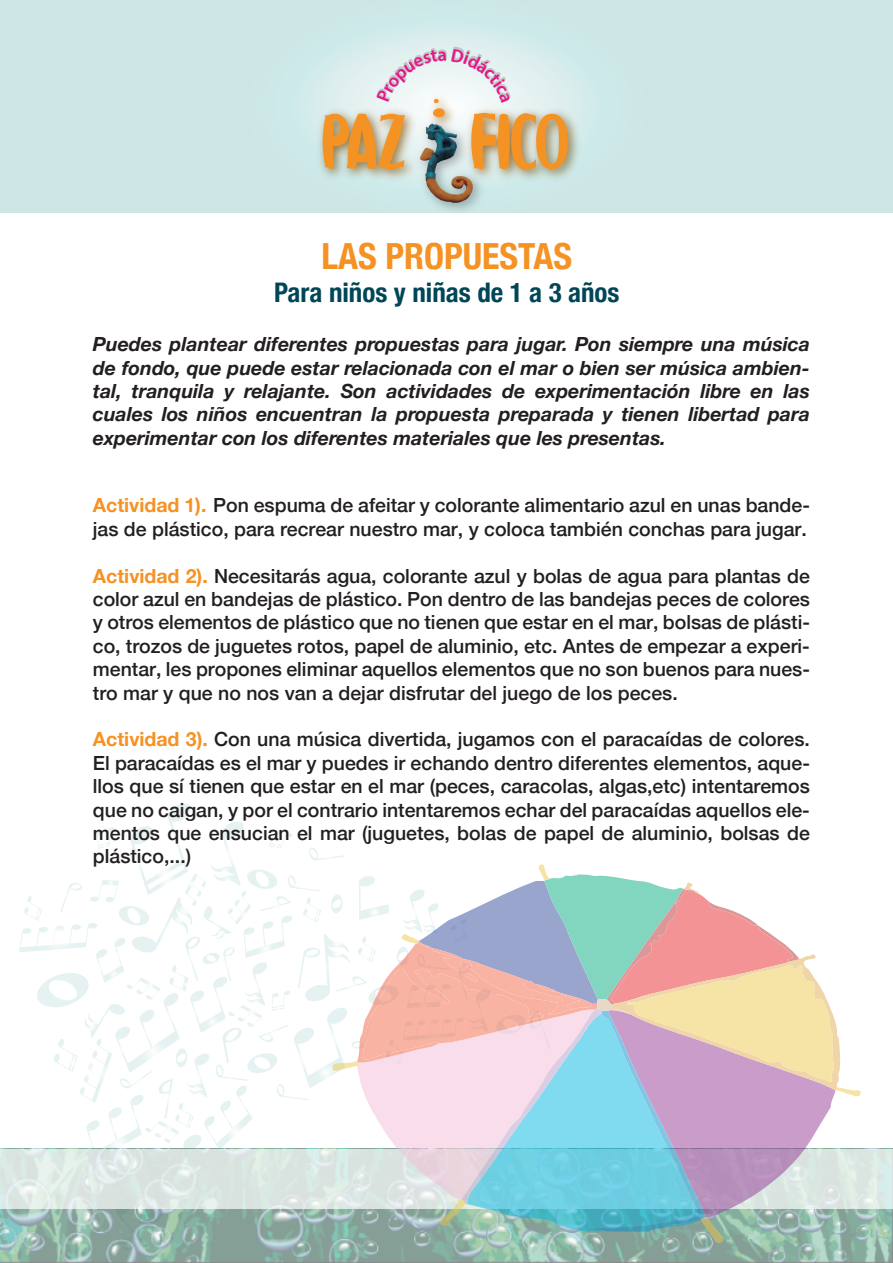
<style>
.page{position:relative;width:893px;height:1263px;background:#fff}
.page>*{position:absolute;margin:0;border:0;box-sizing:border-box;transform-origin:0 0}
.t1{font:700 condensed 36px "Helvetica Neue";color:#f59224}
.t2{font:700 condensed 27px "Helvetica Neue";color:#004657}
.t3{font:500 19.5px/23.4px "Helvetica Neue";color:#231f20;text-align:justify}
.t4{font:italic 700 19.5px/23.4px "Helvetica Neue";color:#231f20;text-align:justify}
.s1{font-weight:700;color:#f59224}
</style>
<div class="page">
<img style="left:0;top:1208px;width:893px;height:55px">
<div style="left:0;top:1149px;width:893px;height:59px;background:#daeae3"></div>
<svg style="left:19px;top:803px;width:842px;height:447px"></svg>
<div style="left:0;top:0;width:893px;height:213px;background:#cde6e5"></div>
<img style="left:312px;top:88px;width:270px;height:122px">
<img style="left:420px;top:170px;width:53px;height:33px">
<svg style="left:323px;top:42px;width:245px;height:128px"></svg>
<h1 class="t1" style="left:321px;top:226px;width:252px">LAS PROPUESTAS</h1>
<h2 class="t2" style="left:274px;top:269px;width:347px">Para niños y niñas de 1 a 3 años</h2>
<p class="t4" style="left:93px;top:333px;width:719px">Puedes plantear diferentes propuestas para jugar. Pon siempre una música de fondo, que puede estar relacionada con el mar o bien ser música ambien&shy;tal, tranquila y relajante. Son actividades de experimentación libre en las cuales los niños encuentran la propuesta preparada y tienen libertad para experimentar con los diferentes materiales que les presentas.</p>
<p class="t3" style="left:93px;top:492px;width:719px"><span class="s1">Actividad 1).</span> Pon espuma de afeitar y colorante alimentario azul en unas bande&shy;jas de plástico, para recrear nuestro mar, y coloca también conchas para jugar.</p>
<p class="t3" style="left:93px;top:562px;width:719px"><span class="s1">Actividad 2).</span> Necesitarás agua, colorante azul y bolas de agua para plantas de color azul en bandejas de plástico. Pon dentro de las bandejas peces de colores y otros elementos de plástico que no tienen que estar en el mar, bolsas de plásti&shy;co, trozos de juguetes rotos, papel de aluminio, etc. Antes de empezar a experi&shy;mentar, les propones eliminar aquellos elementos que no son buenos para nues&shy;tro mar y que no nos van a dejar disfrutar del juego de los peces.</p>
<p class="t3" style="left:93px;top:726px;width:719px"><span class="s1">Actividad 3).</span> Con una música divertida, jugamos con el paracaídas de colores.<br>El paracaídas es el mar y puedes ir echando dentro diferentes elementos, aque&shy;llos que sí tienen que estar en el mar (peces, caracolas, algas,etc) intentaremos que no caigan, y por el contrario intentaremos echar del paracaídas aquellos ele&shy;mentos que ensucian el mar (juguetes, bolas de papel de aluminio, bolsas de plástico,...)</p>
</div>
